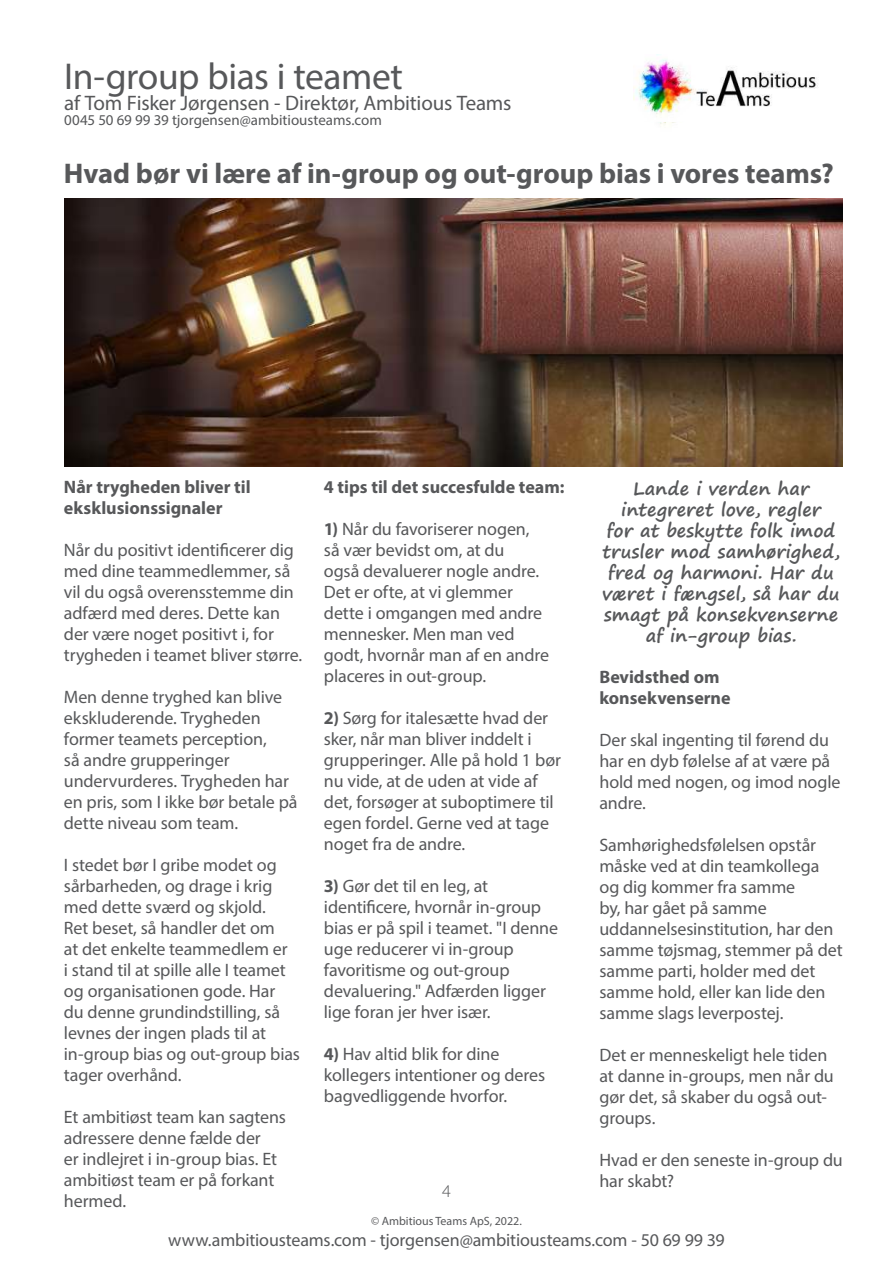
<style>
.page{position:relative;width:893px;height:1263px;background:#fff}
.page>*{position:absolute;margin:0;border:0;box-sizing:border-box;transform-origin:0 0}
.t1{font:37.5px "Myriad Pro";letter-spacing:-.015em;color:#57585a}
.t2{font:700 28.5px "Myriad Pro";letter-spacing:-.005em;color:#57585a}
.t3{font:21px "Myriad Pro";letter-spacing:-.01em;color:#57585a}
.t4{font:18px/21px "Myriad Pro";letter-spacing:-.005em;color:#57585a}
.t5{font:700 18px/21px "Segoe Print";letter-spacing:.01em;color:#57585a;text-align:center}
.t6{font:700 18px/21px "Myriad Pro";color:#57585a}
.t7{font:300 18px "Myriad Pro";color:#57585a}
.t8{font:15px "Myriad Pro";color:#57585a}
.t9{font:12px "Myriad Pro";color:#57585a}
.s1{font-weight:700}
</style>
<div class="page">
<img style="left:633px;top:54px;width:185px;height:61px">
<img style="left:64px;top:198px;width:779px;height:268px">
<h1 class="t1" style="left:64px;top:62px;width:340px">In-group bias i teamet</h1>
<p class="t3" style="left:64px;top:95px;width:449px">af Tom Fisker Jørgensen - Direktør, Ambitious Teams</p>
<p class="t8" style="left:64px;top:114px;width:319px">0045 50 69 99 39 tjorgensen@ambitiousteams.com</p>
<h2 class="t2" style="left:64px;top:162px;width:771px">Hvad bør vi lære af in-group og out-group bias i vores teams?</h2>
<p class="t6" style="left:64px;top:478px;width:188px">Når trygheden bliver til eksklusionssignaler</p>
<p class="t4" style="left:64px;top:541px;width:240px">Når du positivt identificerer dig med dine teammedlemmer, så vil du også overensstemme din adfærd med deres. Dette kan der være noget positivt i, for trygheden i teamet bliver større.</p>
<p class="t4" style="left:64px;top:688px;width:235px">Men denne tryghed kan blive ekskluderende. Trygheden former teamets perception,<br>så andre grupperinger undervurderes. Trygheden har en pris, som I ikke bør betale på dette niveau som team.</p>
<p class="t4" style="left:64px;top:856px;width:238px">I stedet bør I gribe modet og sårbarheden, og drage i krig med dette sværd og skjold.<br>Ret beset, så handler det om<br>at det enkelte teammedlem er<br>i stand til at spille alle I teamet og organisationen gode. Har<br>du denne grundindstilling, så levnes der ingen plads til at in-group bias og out-group bias tager overhånd.</p>
<p class="t4" style="left:64px;top:1108px;width:224px">Et ambitiøst team kan sagtens adressere denne fælde der<br>er indlejret i in-group bias. Et ambitiøst team er på forkant hermed.</p>
<p class="t5" style="left:602px;top:479px;width:239px">Lande i verden har integreret love, regler<br>for at beskytte folk imod trusler mod samhørighed, fred og harmoni. Har du været i fængsel, så har du smagt på konsekvenserne af in-group bias.</p>
<p class="t6" style="left:599px;top:668px;width:133px">Bevidsthed om konsekvenserne</p>
<p class="t4" style="left:599px;top:731px;width:243px">Der skal ingenting til førend du har en dyb følelse af at være på hold med nogen, og imod nogle andre.</p>
<p class="t4" style="left:599px;top:836px;width:245px">Samhørighedsfølelsen opstår måske ved at din teamkollega og dig kommer fra samme<br>by, har gået på samme uddannelsesinstitution, har den samme tøjsmag, stemmer på det samme parti, holder med det samme hold, eller kan lide den samme slags leverpostej.</p>
<p class="t4" style="left:599px;top:1046px;width:236px">Det er menneskeligt hele tiden at danne in-groups, men når du gør det, så skaber du også out&shy;groups.</p>
<p class="t4" style="left:599px;top:1151px;width:245px">Hvad er den seneste in-group du har skabt?</p>
<p class="t6" style="left:324px;top:478px;width:242px">4 tips til det succesfulde team:</p>
<p class="t4" style="left:324px;top:520px;width:227px"><span class="s1">1)</span> Når du favoriserer nogen, så vær bevidst om, at du<br>også devaluerer nogle andre.<br>Det er ofte, at vi glemmer dette i omgangen med andre mennesker. Men man ved godt, hvornår man af en andre placeres in out-group.</p>
<p class="t4" style="left:324px;top:709px;width:239px"><span class="s1">2)</span> Sørg for italesætte hvad der sker, når man bliver inddelt i grupperinger. Alle på hold 1 bør nu vide, at de uden at vide af det, forsøger at suboptimere til egen fordel. Gerne ved at tage noget fra de andre.</p>
<p class="t4" style="left:324px;top:877px;width:236px"><span class="s1">3)</span> Gør det til en leg, at identificere, hvornår in-group bias er på spil i teamet. "I denne uge reducerer vi in-group favoritisme og out-group devaluering." Adfærden ligger lige foran jer hver især.</p>
<p class="t4" style="left:324px;top:1045px;width:223px"><span class="s1">4)</span> Hav altid blik for dine kollegers intentioner og deres bagvedliggende hvorfor.</p>
<p class="t7" style="left:442px;top:1180px;width:10px">4</p>
<p class="t9" style="left:371px;top:1217px;width:152px">© Ambitious Teams ApS, 2022.</p>
<p class="t4" style="left:168px;top:1231px;width:558px">www.ambitiousteams.com - tjorgensen@ambitiousteams.com - 50 69 99 39</p>
</div>
